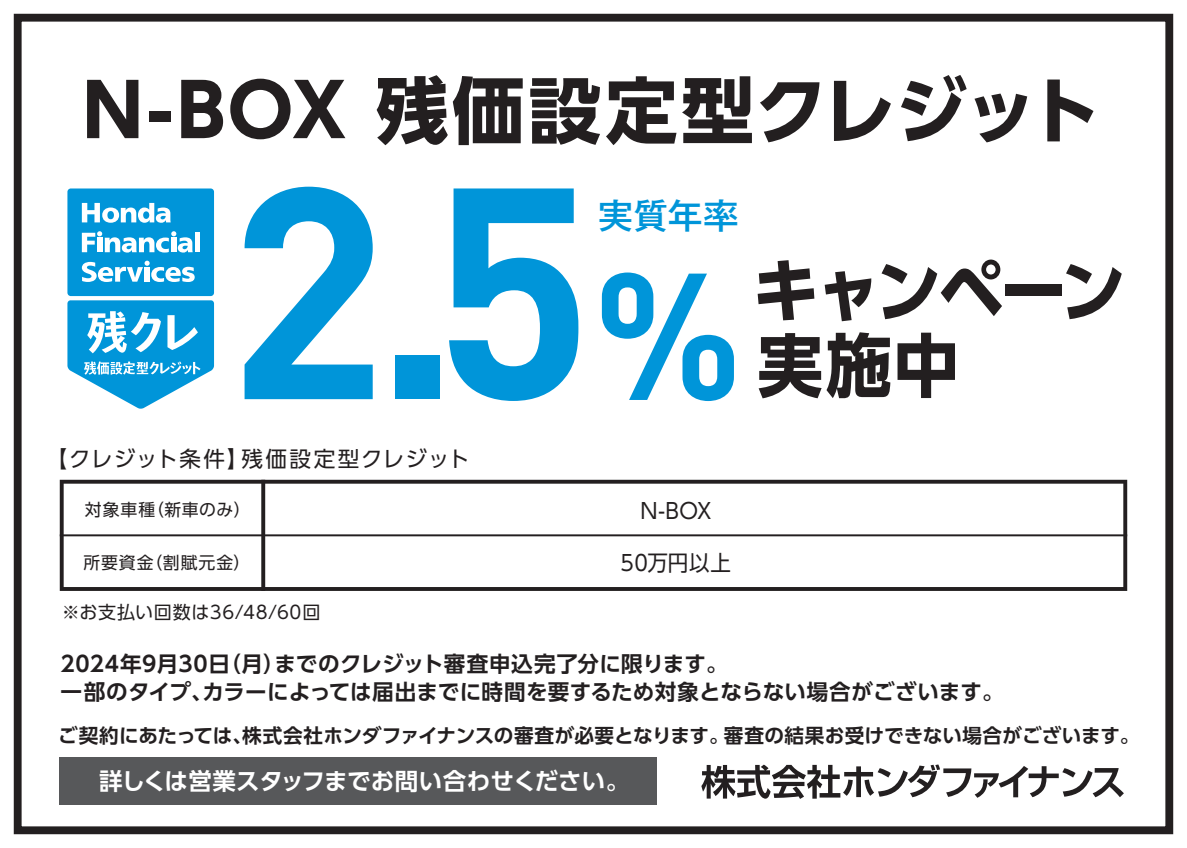
<style>
.page{position:relative;width:1187px;height:848px;background:#fff}
.page>*{position:absolute;margin:0;border:0;box-sizing:border-box;transform-origin:0 0}
.t1{font:700 295.8px "DIN";color:#0095d9}
.t2{font:700 177.4px "DIN";color:#0095d9}
.t3{font:72.6px "UD Shin Go Pr 6 N Bold 90 msp RKSJ H";letter-spacing:.01em;color:#231f20}
.t4{font:69px/75px "UD Shin Go Pro Bold 90 msp RKSJ H";letter-spacing:-.05em;color:#231f20;scale:.95 1}
.t5{font:35px "Gothic MB101 Pro Medium 90 msp RKSJ H";color:#0095d9}
.t6{font:23.6px "UD Shin Go Pro De Bold 90 msp RKSJ H";color:#fff}
.t7{font:21.6px/27.4px "UD Shin Go Pro De Bold 90 msp RKSJ H";letter-spacing:.01em;color:#231f20}
.t8{font:21.6px "UD Shin Go Pro Regular 90 msp RKSJ H";letter-spacing:.065em;color:#231f20}
.t9{font:21.6px "UD Shin Go Pro Regular 90 msp RKSJ H";letter-spacing:.03em;color:#231f20;scale:.95 1}
.t10{font:19.6px "UD Shin Go Pro De Bold 90 msp RKSJ H";letter-spacing:.005em;color:#231f20}
.t11{font:18px "UD Shin Go Pro Regular 90 msp RKSJ H";letter-spacing:.04em;color:#231f20}
.t12{font:16.8px "UD Shin Go Pro Regular 90 msp RKSJ H";letter-spacing:.055em;color:#231f20}
</style>
<div class="page">
<div style="left:14px;top:14px;width:1158px;height:820px;border:8px solid #231f20"></div>
<div style="left:59px;top:757px;width:598px;height:47px;background:#57585a"></div>
<svg style="left:701px;top:764px;width:422px;height:35px"></svg>
<svg style="left:67px;top:188px;width:148px;height:221px"></svg>
<svg style="left:60px;top:480px;width:1066px;height:111px"></svg>
<hr style="left:60px;top:534px;width:1066px;height:2px;background:#231f20">
<svg style="left:261px;top:480px;width:4px;height:111px"></svg>
<h3 class="t3" style="left:83px;top:84px;width:1018px">N-BOX 残価設定型クレジット</h3>
<h1 class="t1" style="left:227px;top:99px;width:367px">2.5</h1>
<p class="t8" style="left:46px;top:451px;width:425px">【クレジット条件】残価設定型クレジット</p>
<p class="t12" style="left:85px;top:503px;width:167px">対象車種（新車のみ）</p>
<p class="t12" style="left:84px;top:556px;width:168px">所要資金（割賦元金）</p>
<p class="t11" style="left:62px;top:605px;width:260px">※お支払い回数は36/48/60回</p>
<h3 class="t5" style="left:598px;top:202px;width:142px">実質年率</h3>
<h2 class="t2" style="left:592px;top:220px;width:152px">%</h2>
<h3 class="t4" style="left:753px;top:262px;width:393px">キャンペーン実施中</h3>
<p class="t9" style="left:640px;top:502px;width:76px">N-BOX</p>
<p class="t9" style="left:620px;top:554px;width:118px">50万円以上</p>
<p class="t7" style="left:61px;top:653px;width:944px">2024年9月30日（月）までのクレジット審査申込完了分に限ります。<br>一部のタイプ、カラーによっては届出までに時間を要するため対象とならない場合がございます。</p>
<p class="t10" style="left:58px;top:728px;width:1082px">ご契約にあたっては、株式会社ホンダファイナンスの審査が必要となります。審査の結果お受けできない場合がございます。</p>
<p class="t6" style="left:99px;top:772px;width:531px">詳しくは営業スタッフまでお問い合わせください。</p>
</div>
